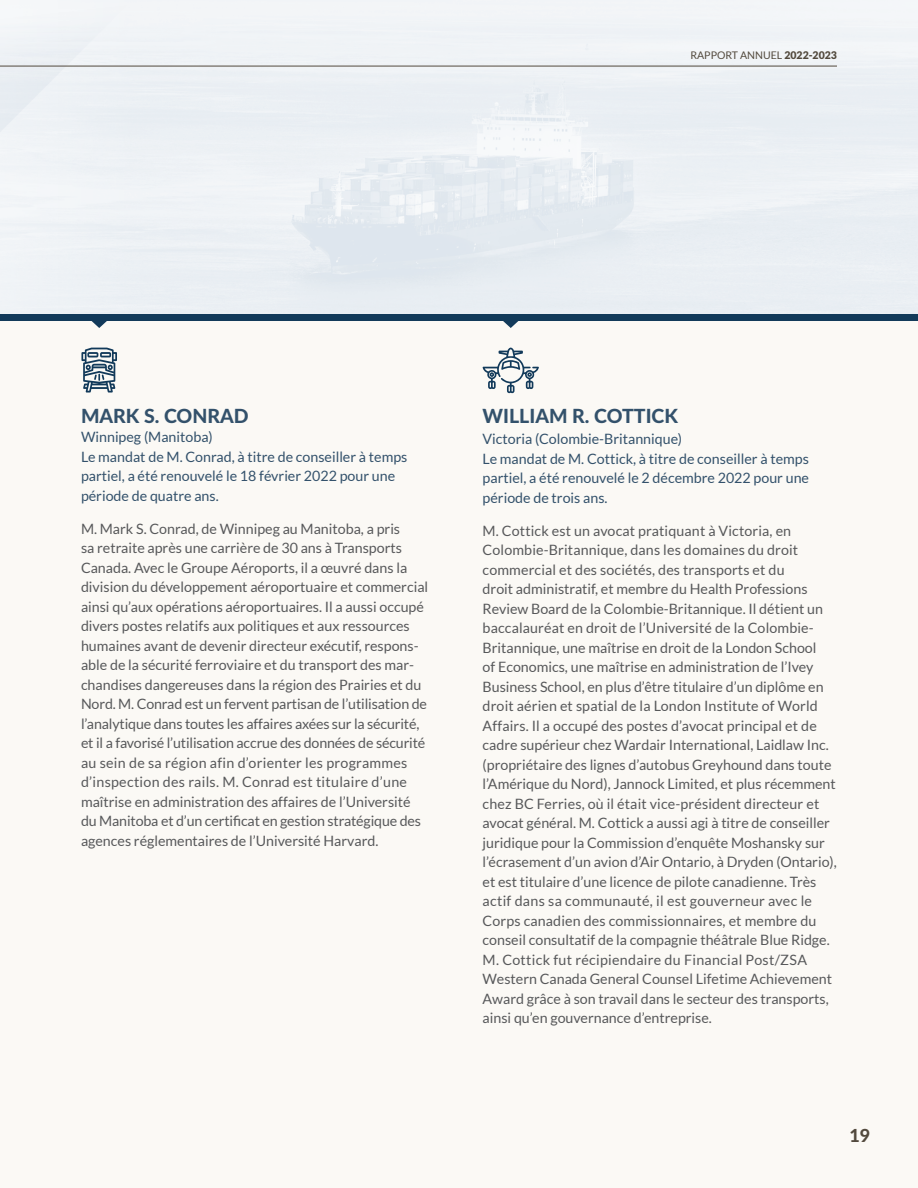
<style>
.page{position:relative;width:918px;height:1188px;background:#fff}
.page>*{position:absolute;margin:0;border:0;box-sizing:border-box;transform-origin:0 0}
.member_name{font:800 19.5px "Lato";color:#33516b}
.t1{font:800 18px "Lato";color:#52493d}
.text_member_bio{font:14.25px/19.5px "Lato";color:#57585a}
.text{font:14.25px/19.5px "Lato";color:#33516b}
.member_mandate{font:14.25px/19.5px "Lato";color:#33516b;text-align:justify}
.member_area{font:14.25px "Lato";color:#33516b}
.t2{font:10.5px "Lato";color:#52493d}
.s1{font-weight:900}
</style>
<div class="page">
<img style="left:0;top:0;width:918px;height:315px">
<div style="left:0;top:0;width:245px;height:240px;background:#eff2f6"></div>
<div style="left:0;top:318px;width:918px;height:870px;background:#fbf9f5"></div>
<div style="left:0;top:315px;width:918px;height:6px;background:#123a5a"></div>
<svg style="left:91px;top:321px;width:16px;height:7px"></svg>
<svg style="left:503px;top:321px;width:16px;height:7px"></svg>
<svg style="left:483px;top:348px;width:56px;height:46px"></svg>
<svg style="left:81px;top:348px;width:36px;height:45px"></svg>
<hr style="left:0;top:66px;width:837px;height:1px;background:#52493d">
<p class="t2" style="left:690px;top:50px;width:148px">RAPPORT ANNUEL <span class="s1">2022-2023</span></p>
<p class="member_name" style="left:81px;top:401px;width:169px">MARK S. CONRAD</p>
<p class="member_area" style="left:81px;top:429px;width:133px">Winnipeg (Manitoba)</p>
<p class="text" style="left:81px;top:447px;width:328px">Le mandat de M. Conrad, à titre de conseiller à temps partiel, a été renouvelé le 18 février 2022 pour une période de quatre ans.</p>
<p class="text_member_bio" style="left:81px;top:519px;width:349px">M. Mark S. Conrad, de Winnipeg au Manitoba, a pris<br>sa retraite après une carrière de 30 ans à Transports Canada. Avec le Groupe Aéroports, il a œuvré dans la division du développement aéroportuaire et commercial ainsi qu’aux opérations aéroportuaires. Il a aussi occupé divers postes relatifs aux politiques et aux ressources humaines avant de devenir directeur exécutif, respons&shy;able de la sécurité ferroviaire et du transport des mar&shy;chandises dangereuses dans la région des Prairies et du Nord. M. Conrad est un fervent partisan de l’utilisation de l’analytique dans toutes les affaires axées sur la sécurité, et il a favorisé l’utilisation accrue des données de sécurité au sein de sa région afin d’orienter les programmes d’inspection des rails. M. Conrad est titulaire d’une maîtrise en administration des affaires de l’Université du Manitoba et d’un certificat en gestion stratégique des agences réglementaires de l’Université Harvard.</p>
<p class="member_name" style="left:483px;top:401px;width:197px">WILLIAM R. COTTICK</p>
<p class="member_area" style="left:483px;top:431px;width:201px">Victoria (Colombie-Britannique)</p>
<p class="member_mandate" style="left:483px;top:449px;width:328px">Le mandat de M. Cottick, à titre de conseiller à temps partiel, a été renouvelé le 2 décembre 2022 pour une période de trois ans.</p>
<p class="text_member_bio" style="left:483px;top:521px;width:356px">M. Cottick est un avocat pratiquant à Victoria, en Colombie-Britannique, dans les domaines du droit commercial et des sociétés, des transports et du<br>droit administratif, et membre du Health Professions Review Board de la Colombie-Britannique. Il détient un baccalauréat en droit de l’Université de la Colombie-Britannique, une maîtrise en droit de la London School<br>of Economics, une maîtrise en administration de l’Ivey Business School, en plus d’être titulaire d’un diplôme en droit aérien et spatial de la London Institute of World Affairs. Il a occupé des postes d’avocat principal et de cadre supérieur chez Wardair International, Laidlaw Inc. (propriétaire des lignes d’autobus Greyhound dans toute l’Amérique du Nord), Jannock Limited, et plus récemment chez BC Ferries, où il était vice-président directeur et avocat général. M. Cottick a aussi agi à titre de conseiller juridique pour la Commission d’enquête Moshansky sur l’écrasement d’un avion d’Air Ontario, à Dryden (Ontario), et est titulaire d’une licence de pilote canadienne. Très actif dans sa communauté, il est gouverneur avec le Corps canadien des commissionnaires, et membre du conseil consultatif de la compagnie théâtrale Blue Ridge.<br>M. Cottick fut récipiendaire du Financial Post/ZSA Western Canada General Counsel Lifetime Achievement Award grâce à son travail dans le secteur des transports, ainsi qu’en gouvernance d’entreprise.</p>
<p class="t1" style="left:849px;top:1122px;width:22px">19</p>
</div>
